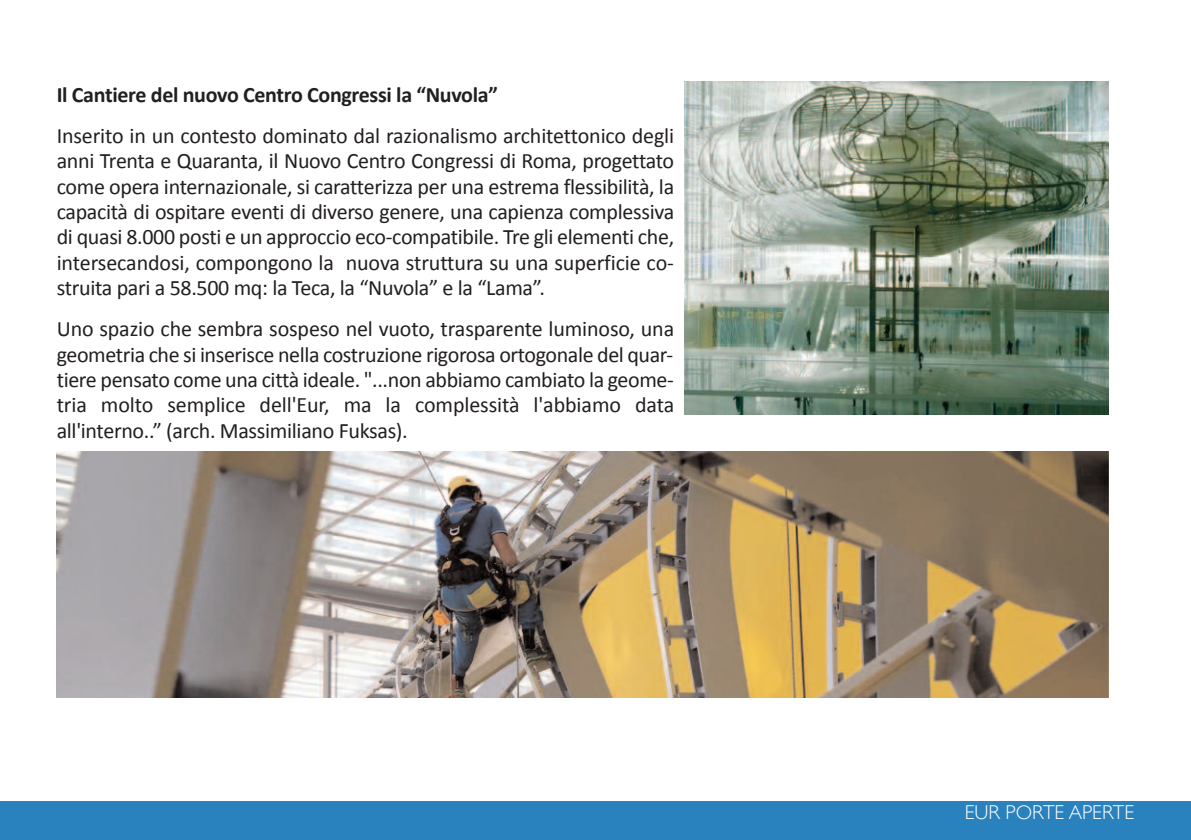
<style>
.page{position:relative;width:1191px;height:840px;background:#fff}
.page>*{position:absolute;margin:0;border:0;box-sizing:border-box;transform-origin:0 0}
.t1{font:22px/25.2px "Calibri";letter-spacing:-.015em;color:#231f20;text-align:justify}
.t2{font:700 22px "Calibri";letter-spacing:-.015em;color:#231f20}
.t3{font:300 20px "Gill Sans";color:#fff}
</style>
<div class="page">
<div style="left:0;top:800px;width:1191px;height:39px;background:#2981be"></div>
<img style="left:57px;top:451px;width:1051px;height:246px">
<img style="left:684px;top:81px;width:424px;height:333px">
<p class="t2" style="left:57px;top:81px;width:443px">Il Cantiere del nuovo Centro Congressi la “Nuvola”</p>
<p class="t1" style="left:57px;top:123px;width:619px">Inserito in un contesto dominato dal razionalismo architettonico degli anni Trenta e Quaranta, il Nuovo Centro Congressi di Roma, progettato come opera internazionale, si caratterizza per una estrema flessibilità, la capacità di ospitare eventi di diverso genere, una capienza complessiva di quasi 8.000 posti e un approccio eco-compatibile. Tre gli elementi che, intersecandosi, compongono la nuova struttura su una superficie co&shy;struita pari a 58.500 mq: la Teca, la “Nuvola” e la “Lama”.</p>
<p class="t1" style="left:57px;top:316px;width:619px">Uno spazio che sembra sospeso nel vuoto, trasparente luminoso, una geometria che si inserisce nella costruzione rigorosa ortogonale del quar&shy;tiere pensato come una città ideale. "...non abbiamo cambiato la geome&shy;tria molto semplice dell'Eur, ma la complessità l'abbiamo data all'interno..” (arch. Massimiliano Fuksas).</p>
<p class="t3" style="left:964px;top:801px;width:171px">EUR PORTE APERTE</p>
</div>
